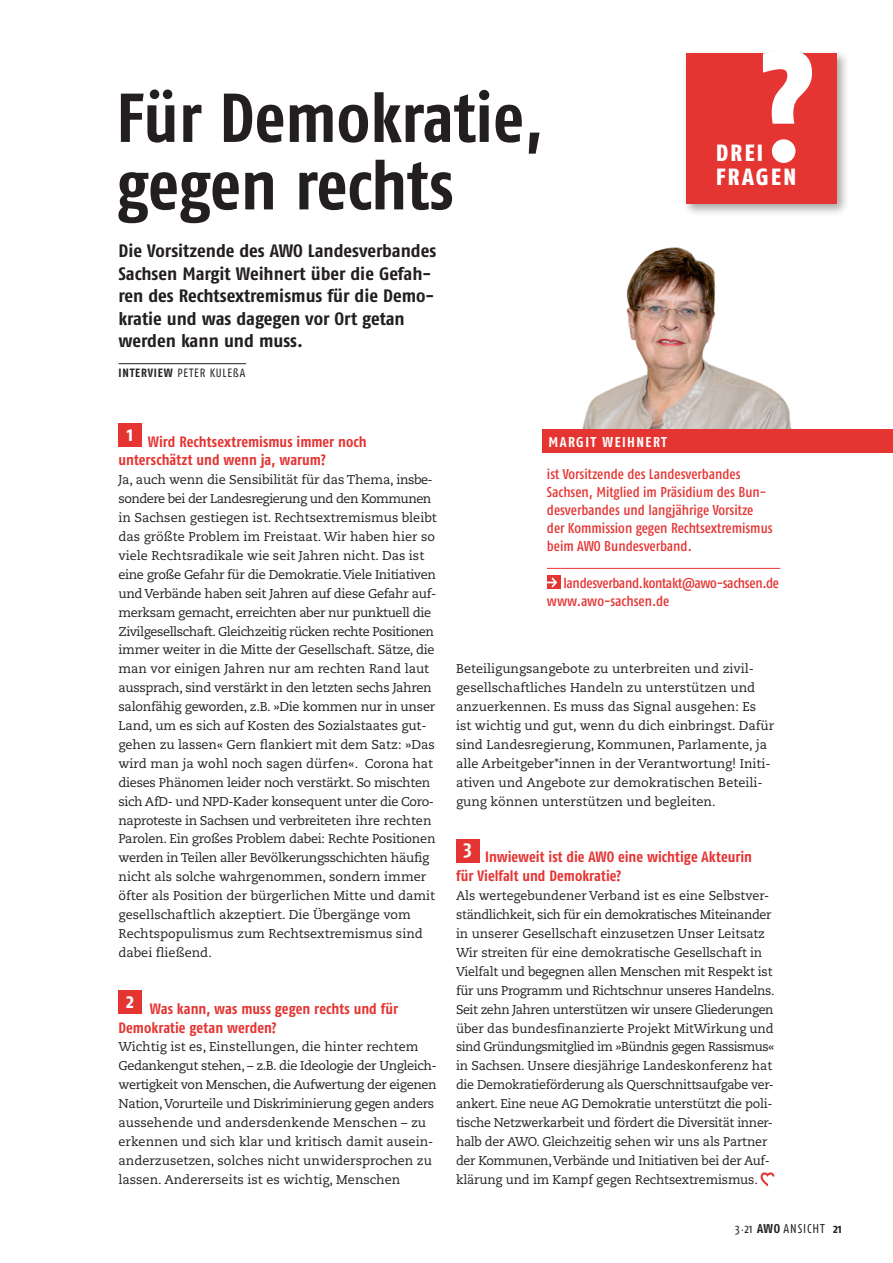
<style>
.page{position:relative;width:893px;height:1263px;background:#fff}
.page>*{position:absolute;margin:0;border:0;box-sizing:border-box;transform-origin:0 0}
.t1{font:700 69px/67.5px "Fago Co";letter-spacing:-.005em;color:#231f20}
.t2{font:23.4px/24.5px "Fago Co Exb Lf";letter-spacing:.1em;color:#fff}
.t3{font:700 20.7px "Fago Co";color:#fff}
.t4{font:700 18px/22.5px "Fago Co";color:#231f20;scale:1.08 1}
.t5{font:700 15px/18.9px "Fago Co";color:#e43533}
.t6{font:14.25px/18px "Fago Co Med";letter-spacing:-.005em;color:#e43533}
.t7{font:700 14.25px "Fago Co";letter-spacing:.1em;color:#fff}
.t8{font:12.75px/18.9px "Caecilia";letter-spacing:-.01em;color:#231f20}
.t9{font:12.75px "Fago Co";letter-spacing:.07em;color:#231f20}
.t10{font:12px "Fago Co";letter-spacing:.07em;color:#231f20}
.s1{font-weight:700}
.s2{font-size:7.5px}
</style>
<div class="page">
<img style="left:542px;top:247px;width:250px;height:191px">
<div style="left:543px;top:429px;width:350px;height:23px;background:#e43533"></div>
<hr style="left:547px;top:568px;width:233px;height:1px;background:#e43533">
<div style="left:547px;top:576px;width:13px;height:13px;background:#e43533"></div>
<svg style="left:547px;top:577px;width:10px;height:10px"></svg>
<div style="left:682px;top:49px;width:168px;height:168px;background:#231f20;opacity:.4"></div>
<div style="left:686px;top:54px;width:151px;height:150px;background:#e43533"></div>
<svg style="left:763px;top:50px;width:49px;height:74px"></svg>
<div style="left:772px;top:139px;width:23px;height:24px;background:#fff;border-radius:50%"></div>
<div style="left:119px;top:423px;width:23px;height:23px;background:#e43533"></div>
<div style="left:119px;top:990px;width:23px;height:23px;background:#e43533"></div>
<svg style="left:760px;top:1172px;width:15px;height:14px"></svg>
<div style="left:456px;top:839px;width:23px;height:23px;background:#e43533"></div>
<hr style="left:119px;top:363px;width:127px;height:1px;background:#231f20">
<h1 class="t1" style="left:116px;top:83px;width:428px">Für Demokratie, gegen rechts</h1>
<h3 class="t4" style="left:119px;top:239px;width:296px">Die Vorsitzende des AWO Landesverbandes Sachsen Margit Weihnert über die Gefah&shy;ren des Rechtsextremismus für die Demo&shy;kratie und was dagegen vor Ort getan werden kann und muss.</h3>
<p class="t10" style="left:119px;top:365px;width:128px"><span class="s1">INTERVIEW</span> PETER KULEßA</p>
<h2 class="t2" style="left:716px;top:140px;width:82px">DREI<br>FRAGEN</h2>
<h3 class="t3" style="left:127px;top:421px;width:8px">1</h3>
<p class="t5" style="left:119px;top:432px;width:250px;text-indent:29px">Wird Rechtsextremismus immer noch unterschätzt und wenn ja, warum?</p>
<p class="t8" style="left:119px;top:471px;width:320px">Ja, auch wenn die Sensibilität für das Thema, insbe&shy;sondere bei der Landesregierung und den Kommunen in Sachsen gestiegen ist. Rechtsextremismus bleibt das größte Problem im Freistaat. Wir haben hier so viele Rechtsradikale wie seit Jahren nicht. Das ist eine große Gefahr für die Demokratie. Viele Initiativen und Verbände haben seit Jahren auf diese Gefahr auf&shy;merksam gemacht, erreichten aber nur punktuell die Zivilgesellschaft. Gleichzeitig rücken rechte Positionen immer weiter in die Mitte der Gesellschaft. Sätze, die man vor einigen Jahren nur am rechten Rand laut aussprach, sind verstärkt in den letzten sechs Jahren salonfähig geworden, z.B. »Die kommen nur in unser Land, um es sich auf Kosten des Sozialstaates gut&shy;gehen zu lassen« Gern flankiert mit dem Satz: »Das wird man ja wohl noch sagen dürfen«. Corona hat dieses Phänomen leider noch verstärkt. So mischten sich AfD- und NPD-Kader konsequent unter die Coro&shy;naproteste in Sachsen und verbreiteten ihre rechten Parolen. Ein großes Problem dabei: Rechte Positionen werden in Teilen aller Bevölkerungsschichten häufig nicht als solche wahrgenommen, sondern immer öfter als Position der bürgerlichen Mitte und damit gesellschaftlich akzeptiert. Die Übergänge vom Rechtspopulismus zum Rechtsextremismus sind dabei fließend.</p>
<h3 class="t3" style="left:126px;top:988px;width:9px">2</h3>
<p class="t5" style="left:119px;top:999px;width:281px;text-indent:31px">Was kann, was muss gegen rechts und für<br>Demokratie getan werden?</p>
<p class="t8" style="left:119px;top:1038px;width:320px">Wichtig ist es, Einstellungen, die hinter rechtem Gedankengut stehen, – z.B. die Ideologie der Ungleich&shy;wertigkeit von Menschen, die Aufwertung der eigenen Nation, Vorurteile und Diskriminierung gegen anders aussehende und andersdenkende Menschen – zu erkennen und sich klar und kritisch damit ausein&shy;anderzusetzen, solches nicht unwidersprochen zu lassen. Andererseits ist es wichtig, Menschen</p>
<p class="t7" style="left:549px;top:433px;width:120px">MARGIT WEIHNERT</p>
<p class="t6" style="left:547px;top:465px;width:227px">ist Vorsitzende des Landesverbandes Sachsen, Mitglied im Präsidium des Bun&shy;desverbandes und langjährige Vorsitze der Kommission gegen Rechtsextremismus beim AWO Bundesverband.</p>
<p class="t6" style="left:547px;top:573px;width:234px;text-indent:17px">landesverband.kontakt@awo-sachsen.de www.awo-sachsen.de</p>
<p class="t8" style="left:456px;top:660px;width:320px">Beteiligungsangebote zu unterbreiten und zivil&shy;gesellschaftliches Handeln zu unterstützen und anzuerkennen. Es muss das Signal ausgehen: Es ist wichtig und gut, wenn du dich einbringst. Dafür sind Landesregierung, Kommunen, Parlamente, ja alle Arbeitgeber*innen in der Verantwortung! Initi&shy;ativen und Angebote zur demokratischen Beteili&shy;gung können unterstützen und begleiten.</p>
<h3 class="t3" style="left:463px;top:836px;width:10px">3</h3>
<p class="t5" style="left:456px;top:847px;width:297px;text-indent:29px">Inwieweit ist die AWO eine wichtige Akteurin für Vielfalt und Demokratie?</p>
<p class="t8" style="left:456px;top:886px;width:320px">Als wertegebundener Verband ist es eine Selbstver&shy;ständlichkeit, sich für ein demokratisches Miteinander in unserer Gesellschaft einzusetzen Unser Leitsatz Wir streiten für eine demokratische Gesellschaft in Vielfalt und begegnen allen Menschen mit Respekt ist für uns Programm und Richtschnur unseres Handelns.<br>Seit zehn Jahren unterstützen wir unsere Gliederungen über das bundesfinanzierte Projekt MitWirkung und sind Gründungsmitglied im »Bündnis gegen Rassismus« in Sachsen. Unsere diesjährige Landeskonferenz hat die Demokratieförderung als Querschnittsaufgabe ver&shy;ankert. Eine neue AG Demokratie unterstützt die poli&shy;tische Netzwerkarbeit und fördert die Diversität inner&shy;halb der AWO. Gleichzeitig sehen wir uns als Partner der Kommunen, Verbände und Initiativen bei der Auf&shy;klärung und im Kampf gegen Rechtsextremismus.</p>
<p class="t9" style="left:735px;top:1221px;width:108px">3<span class="s2">•</span>21 <span class="s1">AWO</span> ANSICHT <span class="s1">21</span></p>
</div>
